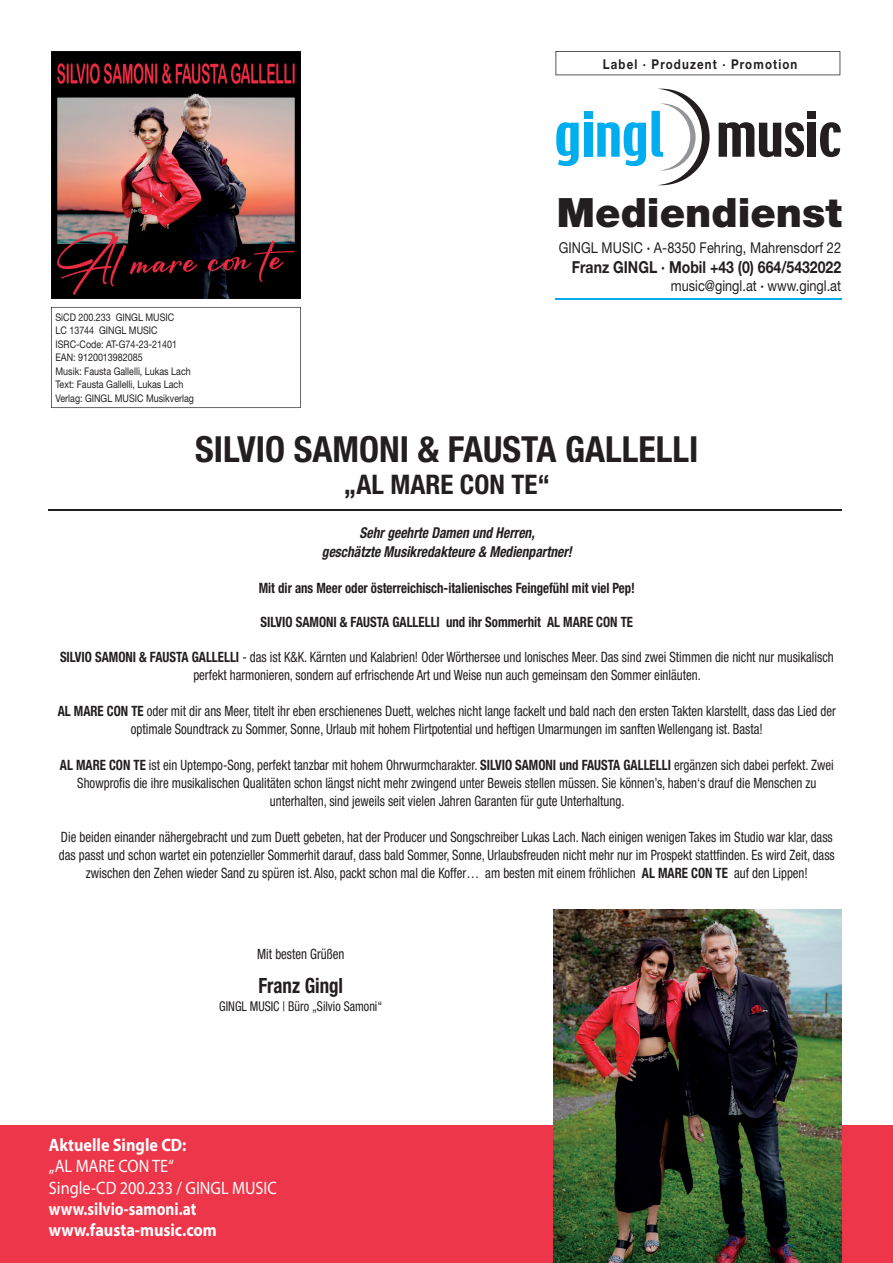
<style>
.page{position:relative;width:893px;height:1263px;background:#fff}
.page>*{position:absolute;margin:0;border:0;box-sizing:border-box;transform-origin:0 0}
.t1{font:900 40.5px "Helvetica Neue LT Std";color:#231f20}
.t2{font:700 condensed 36px "Helvetica Neue LT Std";color:#231f20}
.t3{font:700 condensed 27px "Helvetica Neue LT Std";color:#231f20}
.t4{font:700 condensed 21px "Helvetica Neue LT Std";color:#231f20;scale:.9 1}
.t5{font:18px/21.6px "Myriad Pro";color:#fff;scale:.9 1}
.t6{font:700 18px/21px "Myriad Pro";color:#fff;scale:.85 1}
.t7{font:700 18px "Myriad Pro";color:#fff;scale:.9 1}
.t8{font:700 16.5px "Helvetica Neue LT Std";color:#231f20;scale:.85 1}
.t9{font:italic 700 condensed 15px/18.9px "Helvetica Neue LT Std";color:#231f20;text-align:center;scale:.9 1}
.t10{font:15px "Helvetica Neue LT Std";letter-spacing:.005em;color:#231f20;scale:.85 1}
.t11{font:condensed 14.25px/18px "Helvetica Neue LT Std";color:#231f20;text-align:center;scale:.9 1}
.t12{font:700 condensed 14.25px "Helvetica Neue LT Std";color:#231f20;scale:.9 1}
.t13{font:condensed 13.5px "Helvetica Neue LT Std";color:#231f20;scale:.9 1}
.t14{font:700 13.5px "Helvetica Neue LT Std";letter-spacing:.1em;color:#231f20;scale:.85 1}
.t15{font:10.5px/13.5px "Helvetica Neue LT Std";color:#231f20;scale:.85 1}
.s1{font-weight:700}
</style>
<div class="page">
<img style="left:51px;top:51px;width:250px;height:247px">
<svg style="left:51px;top:307px;width:250px;height:101px"></svg>
<div style="left:0;top:1126px;width:893px;height:137px;background:#ee364a"></div>
<hr style="left:49px;top:510px;width:793px;height:1px;background:#231f20">
<hr style="left:555px;top:299px;width:287px;height:1px;background:#00adea">
<svg style="left:555px;top:51px;width:285px;height:24px"></svg>
<svg style="left:556px;top:122px;width:23px;height:44px"></svg>
<div style="left:584px;top:123px;width:8px;height:34px;background:#00aeef"></div>
<div style="left:584px;top:111px;width:8px;height:8px;background:#00aeef"></div>
<svg style="left:597px;top:89px;width:113px;height:96px"></svg>
<svg style="left:719px;top:122px;width:85px;height:35px"></svg>
<div style="left:807px;top:123px;width:9px;height:34px;background:#231f20"></div>
<div style="left:807px;top:111px;width:9px;height:8px;background:#231f20"></div>
<svg style="left:820px;top:122px;width:21px;height:35px"></svg>
<img style="left:554px;top:910px;width:288px;height:353px">
<p class="t14" style="left:603px;top:56px;width:230px">Label · Produzent · Promotion</p>
<h1 class="t1" style="left:557px;top:188px;width:286px">Mediendienst</h1>
<p class="t15" style="left:56px;top:310px;width:164px">SiCD 200.233 GINGL MUSIC<br>LC 13744 GINGL MUSIC<br>ISRC-Code: AT-G74-23-21401<br>EAN: 9120013982085<br>Musik: Fausta Gallelli, Lukas Lach<br>Text: Fausta Gallelli, Lukas Lach<br>Verlag: GINGL MUSIC Musikverlag</p>
<p class="t10" style="left:559px;top:239px;width:334px">GINGL MUSIC <span class="s1">·</span> A-8350 Fehring, Mahrensdorf 22</p>
<p class="t8" style="left:572px;top:257px;width:318px">Franz GINGL · Mobil +43 (0) 664/5432022</p>
<p class="t10" style="left:671px;top:277px;width:202px">music@gingl.at <span class="s1">·</span> www.gingl.at</p>
<h2 class="t2" style="left:195px;top:427px;width:505px">SILVIO SAMONI &amp; FAUSTA GALLELLI</h2>
<h3 class="t3" style="left:344px;top:468px;width:207px">„AL MARE CON TE“</h3>
<p class="t9" style="left:322px;top:523px;width:279px">Sehr geehrte Damen und Herren,<br>geschätzte Musikredakteure &amp; Medienpartner!</p>
<p class="t12" style="left:259px;top:579px;width:420px">Mit dir ans Meer oder österreichisch-italienisches Feingefühl mit viel Pep!</p>
<p class="t12" style="left:261px;top:613px;width:415px">SILVIO SAMONI &amp; FAUSTA GALLELLI und ihr Sommerhit AL MARE CON TE</p>
<p class="t11" style="left:60px;top:648px;width:861px"><span class="s1">SILVIO SAMONI &amp; FAUSTA GALLELLI</span> - das ist K&amp;K. Kärnten und Kalabrien! Oder Wörthersee und lonisches Meer. Das sind zwei Stimmen die nicht nur musikalisch perfekt harmonieren, sondern auf erfrischende Art und Weise nun auch gemeinsam den Sommer einläuten.</p>
<p class="t11" style="left:58px;top:702px;width:866px"><span class="s1">AL MARE CON TE</span> oder mit dir ans Meer, titelt ihr eben erschienenes Duett, welches nicht lange fackelt und bald nach den ersten Takten klarstellt, dass das Lied der optimale Soundtrack zu Sommer, Sonne, Urlaub mit hohem Flirtpotential und heftigen Umarmungen im sanften Wellengang ist. Basta!</p>
<p class="t11" style="left:60px;top:756px;width:861px"><span class="s1">AL MARE CON TE</span> ist ein Uptempo-Song, perfekt tanzbar mit hohem Ohrwurmcharakter. <span class="s1">SILVIO SAMONI und FAUSTA GALLELLI</span> ergänzen sich dabei perfekt. Zwei<br>Showprofis die ihre musikalischen Qualitäten schon längst nicht mehr zwingend unter Beweis stellen müssen. Sie können’s, haben‘s drauf die Menschen zu unterhalten, sind jeweils seit vielen Jahren Garanten für gute Unterhaltung.</p>
<p class="t11" style="left:59px;top:828px;width:863px">Die beiden einander nähergebracht und zum Duett gebeten, hat der Producer und Songschreiber Lukas Lach. Nach einigen wenigen Takes im Studio war klar, dass das passt und schon wartet ein potenzieller Sommerhit darauf, dass bald Sommer, Sonne, Urlaubsfreuden nicht mehr nur im Prospekt stattfinden. Es wird Zeit, dass zwischen den Zehen wieder Sand zu spüren ist. Also, packt schon mal die Koffer… am besten mit einem fröhlichen <span class="s1">AL MARE CON TE</span> auf den Lippen!</p>
<p class="t11" style="left:257px;top:944px;width:98px">Mit besten Grüßen</p>
<h3 class="t4" style="left:259px;top:972px;width:96px">Franz Gingl</h3>
<p class="t13" style="left:219px;top:998px;width:183px">GINGL MUSIC | Büro „Silvio Samoni“</p>
<p class="t7" style="left:49px;top:1133px;width:154px">Aktuelle Single CD:</p>
<p class="t5" style="left:49px;top:1155px;width:255px">„AL MARE CON TE“<br>Single-CD 200.233 / GINGL MUSIC</p>
<p class="t6" style="left:49px;top:1198px;width:199px">www.silvio-samoni.at www.fausta-music.com</p>
</div>
